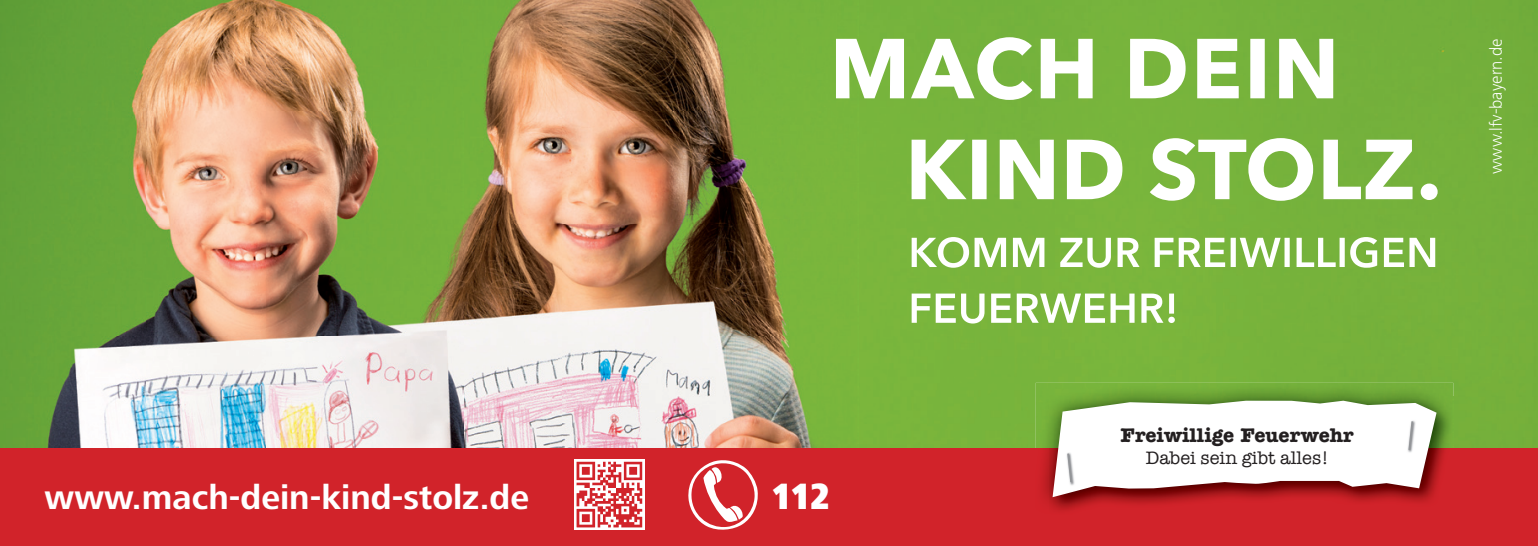
<style>
.page{position:relative;width:1538px;height:546px;background:#fff}
.page>*{position:absolute;margin:0;border:0;box-sizing:border-box;transform-origin:0 0}
.t1{font:900 condensed 37.8px "Frutiger Next LT";color:#fff}
.t2{font:700 35px "Frutiger Next LT";color:#fff}
.t3{font:700 20.3px "American Typewriter";color:#231f20}
.t4{font:18.55px "American Typewriter";color:#231f20}
.t5{font:300 17.5px "Frutiger Next LT";color:#fff}
</style>
<div class="page">
<div style="left:0;top:0;width:1538px;height:449px;background:#76b23b"></div>
<img style="left:28px;top:0;width:830px;height:449px">
<div style="left:0;top:449px;width:1538px;height:97px;background:#d1232a"></div>
<svg style="left:911px;top:138px;width:526px;height:63px"></svg>
<svg style="left:836px;top:37px;width:497px;height:63px"></svg>
<svg style="left:912px;top:293px;width:263px;height:30px"></svg>
<svg style="left:912px;top:237px;width:523px;height:31px"></svg>
<img style="left:1036px;top:383px;width:417px;height:127px">
<svg style="left:1052px;top:400px;width:384px;height:97px"></svg>
<img style="left:1065px;top:452px;width:10px;height:34px">
<svg style="left:1067px;top:453px;width:5px;height:29px"></svg>
<img style="left:1407px;top:420px;width:9px;height:34px">
<svg style="left:1408px;top:421px;width:5px;height:29px"></svg>
<svg style="left:688px;top:460px;width:70px;height:70px"></svg>
<img style="left:574px;top:459px;width:70px;height:70px">
<p class="t2" style="left:45px;top:477px;width:486px">www.mach-dein-kind-stolz.de</p>
<p class="t1" style="left:772px;top:474px;width:60px">112</p>
<p class="t3" style="left:1121px;top:422px;width:235px">Freiwillige Feuerwehr</p>
<p class="t4" style="left:1146px;top:447px;width:185px">Dabei sein gibt alles!</p>
<p class="t5" style="left:1486px;top:174px;width:137px;rotate:-90deg">www.lfv-bayern.de</p>
</div>
